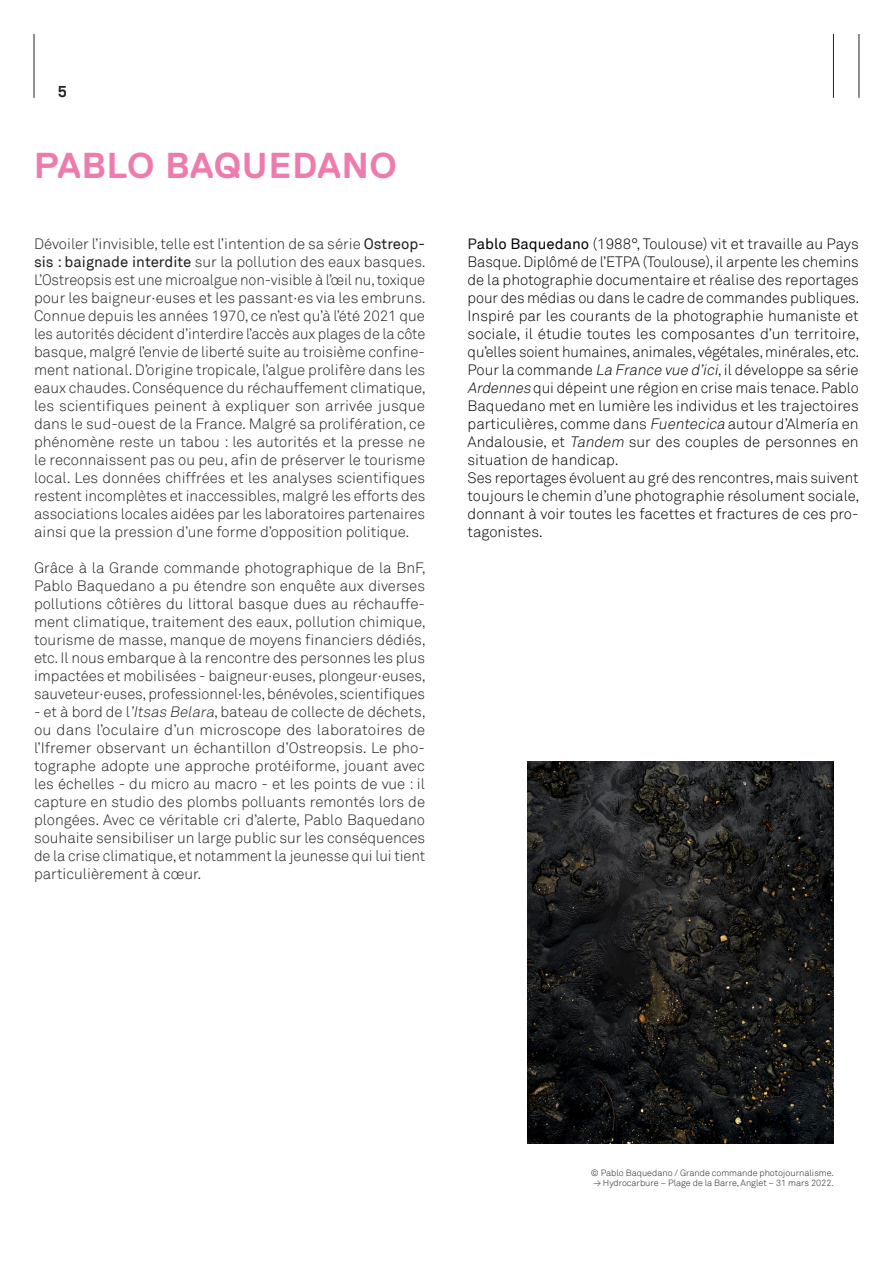
<style>
.page{position:relative;width:893px;height:1263px;background:#fff}
.page>*{position:absolute;margin:0;border:0;box-sizing:border-box;transform-origin:0 0}
.t1{font:700 36px "Replica Pro";letter-spacing:.025em;color:#ee7bae}
.t2{font:700 16.05px "Akkurat";color:#231f20}
.t3{font:300 15px/18px "Akkurat";letter-spacing:-.005em;color:#231f20;text-align:justify}
.t4{font:300 15px/18px "Akkurat";color:#020206}
.t5{font:300 9px "Akkurat";color:#231f20}
.s1{font-weight:400}
.s2{font-style:italic}
.s3{font-weight:400;color:#231f20}
</style>
<div class="page">
<hr style="left:34px;top:34px;width:1px;height:64px;background:#231f20">
<hr style="left:833px;top:34px;width:1px;height:64px;background:#231f20">
<hr style="left:859px;top:34px;width:1px;height:64px;background:#231f20">
<img style="left:527px;top:761px;width:306px;height:383px">
<p class="t2" style="left:57px;top:81px;width:11px">5</p>
<p class="t1" style="left:34px;top:146px;width:364px">PABLO BAQUEDANO</p>
<p class="t3" style="left:34px;top:235px;width:393px">Dévoiler l’invisible, telle est l’intention de sa série <span class="s1">Ostreop&shy;sis : baignade interdite</span> sur la pollution des eaux basques.<br>L’Ostreopsis est une microalgue non-visible à l’œil nu, toxique pour les baigneur·euses et les passant·es via les embruns.<br>Connue depuis les années 1970, ce n’est qu’à l’été 2021 que les autorités décident d’interdire l’accès aux plages de la côte basque, malgré l’envie de liberté suite au troisième confine&shy;ment national. D’origine tropicale, l’algue prolifère dans les eaux chaudes. Conséquence du réchauffement climatique, les scientifiques peinent à expliquer son arrivée jusque dans le sud-ouest de la France. Malgré sa prolifération, ce phénomène reste un tabou : les autorités et la presse ne le reconnaissent pas ou peu, afin de préserver le tourisme local. Les données chiffrées et les analyses scientifiques restent incomplètes et inaccessibles, malgré les efforts des associations locales aidées par les laboratoires partenaires ainsi que la pression d’une forme d’opposition politique.</p>
<p class="t3" style="left:34px;top:559px;width:393px">Grâce à la Grande commande photographique de la BnF, Pablo Baquedano a pu étendre son enquête aux diverses pollutions côtières du littoral basque dues au réchauffe&shy;ment climatique, traitement des eaux, pollution chimique, tourisme de masse, manque de moyens financiers dédiés, etc. Il nous embarque à la rencontre des personnes les plus impactées et mobilisées - baigneur·euses, plongeur·euses, sauveteur·euses, professionnel·les, bénévoles, scientifiques</p>
<p class="t3" style="left:34px;top:703px;width:393px">- et à bord de l<span class="s2">’Itsas Belara</span>, bateau de collecte de déchets, ou dans l’oculaire d’un microscope des laboratoires de l’Ifremer observant un échantillon d’Ostreopsis. Le pho&shy;tographe adopte une approche protéiforme, jouant avec les échelles - du micro au macro - et les points de vue : il capture en studio des plombs polluants remontés lors de plongées. Avec ce véritable cri d’alerte, Pablo Baquedano souhaite sensibiliser un large public sur les conséquences de la crise climatique, et notamment la jeunesse qui lui tient particulièrement à cœur.</p>
<p class="t4" style="left:468px;top:235px;width:393px;text-align:justify"><span class="s3">P</span><span class="s1">ablo Baquedano</span> (1988°, Toulouse) vit et travaille au Pays Basque. Diplômé de l’ETPA (Toulouse), il arpente les chemins de la photographie documentaire et réalise des reportages pour des médias ou dans le cadre de commandes publiques.<br>Inspiré par les courants de la photographie humaniste et sociale, il étudie toutes les composantes d’un territoire, qu’elles soient humaines, animales, végétales, minérales, etc.<br>Pour la commande <span class="s2">La France vue d’ici</span>, il développe sa série <span class="s2">Ardennes</span> qui dépeint une région en crise mais tenace. Pablo Baquedano met en lumière les individus et les trajectoires particulières, comme dans <span class="s2">Fuentecica</span> autour d’Almería en Andalousie, et <span class="s2">Tandem</span> sur des couples de personnes en situation de handicap.</p>
<p class="t4" style="left:468px;top:469px;width:393px">Ses reportages évoluent au gré des rencontres, mais suivent toujours le chemin d’une photographie résolument sociale,</p>
<p class="t4" style="left:468px;top:505px;width:393px">donnant à voir toutes les facettes et fractures de ces pro&shy;tagonistes.</p>
<p class="t5" style="left:591px;top:1167px;width:245px">© Pablo Baquedano / Grande commande photojournalisme.</p>
<p class="t5" style="left:593px;top:1178px;width:244px">≥ Hydrocarbure – Plage de la Barre, Anglet – 31 mars 2022<span class="s2">.</span></p>
</div>
